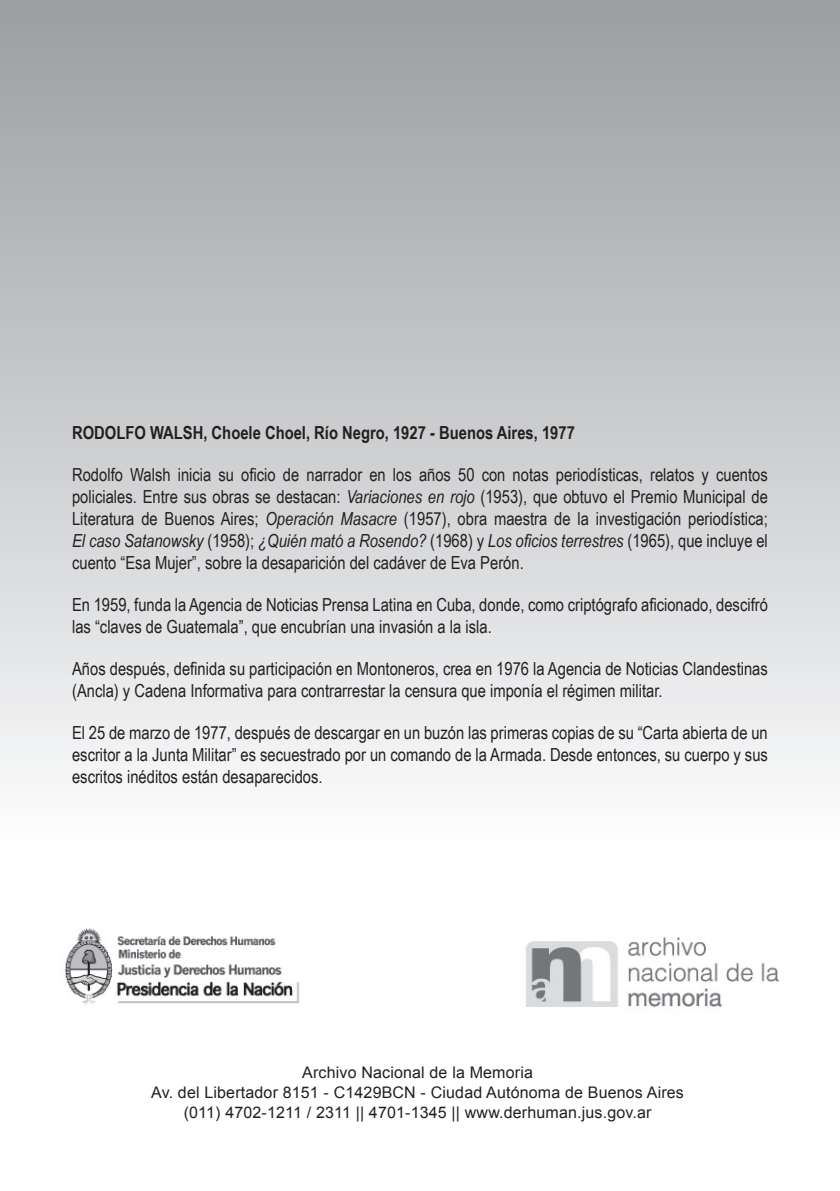
<style>
.page{position:relative;width:840px;height:1191px;background:#fff}
.page>*{position:absolute;margin:0;border:0;box-sizing:border-box;transform-origin:0 0}
.t1{font:18px/22px "Arial Narrow";color:#231f20;text-align:justify}
.t2{font:700 18px "Arial Narrow";color:#231f20}
.t3{font:16px/20px "Arial";letter-spacing:.01em;color:#231f20;text-align:center}
.s1{font-style:italic}
</style>
<div class="page">
<div style="left:0;top:0;width:839px;height:849px;background:linear-gradient(to bottom,#9b9da1,#fcfdfd)"></div>
<img style="left:64px;top:928px;width:714px;height:79px">
<p class="t2" style="left:72px;top:419px;width:504px">RODOLFO WALSH, Choele Choel, Río Negro, 1 927 - Buenos Aires, 1 977</p>
<p class="t1" style="left:72px;top:463px;width:697px">Rodolfo Walsh inicia su oficio de narrador en los años 50 con notas periodísticas, relatos y cuentos policiales. Entre sus obras se destacan: <span class="s1">Variaciones en rojo</span> (1953), que obtuvo el Premio Municipal de Literatura de Buenos Aires; <span class="s1">Operación Masacre</span> (1957), obra maestra de la investigación periodística; <span class="s1">El caso Satanowsky</span> (1958); <span class="s1">¿Quién mató a Rosendo?</span> (1968) y <span class="s1">Los oficios terrestres</span> (1965), que incluye el cuento “Esa Mujer”, sobre la desaparición del cadáver de Eva Perón.</p>
<p class="t1" style="left:72px;top:593px;width:697px">En 1959, funda la Agencia de Noticias Prensa Latina en Cuba, donde, como criptógrafo aficionado, descifró las “claves de Guatemala”, que encubrían una invasión a la isla.</p>
<p class="t1" style="left:72px;top:657px;width:697px">Años después, definida su participación en Montoneros, crea en 1976 la Agencia de Noticias Clandestinas (Ancla) y Cadena Informativa para contrarrestar la censura que imponía el régimen militar.</p>
<p class="t1" style="left:72px;top:721px;width:697px">El 25 de marzo de 1977, después de descargar en un buzón las primeras copias de su “Carta abierta de un escritor a la Junta Militar” es secuestrado por un comando de la Armada. Desde entonces, su cuerpo y sus escritos inéditos están desaparecidos.</p>
<p class="t3" style="left:151px;top:1062px;width:534px">Archivo Nacional de la Memoria<br>Av. del Libertador 8151 - C1429BCN - Ciudad Autónoma de Buenos Aires (011) 4702-1211 / 2311 || 4701-1345 || www.derhuman.jus.gov.ar</p>
</div>
